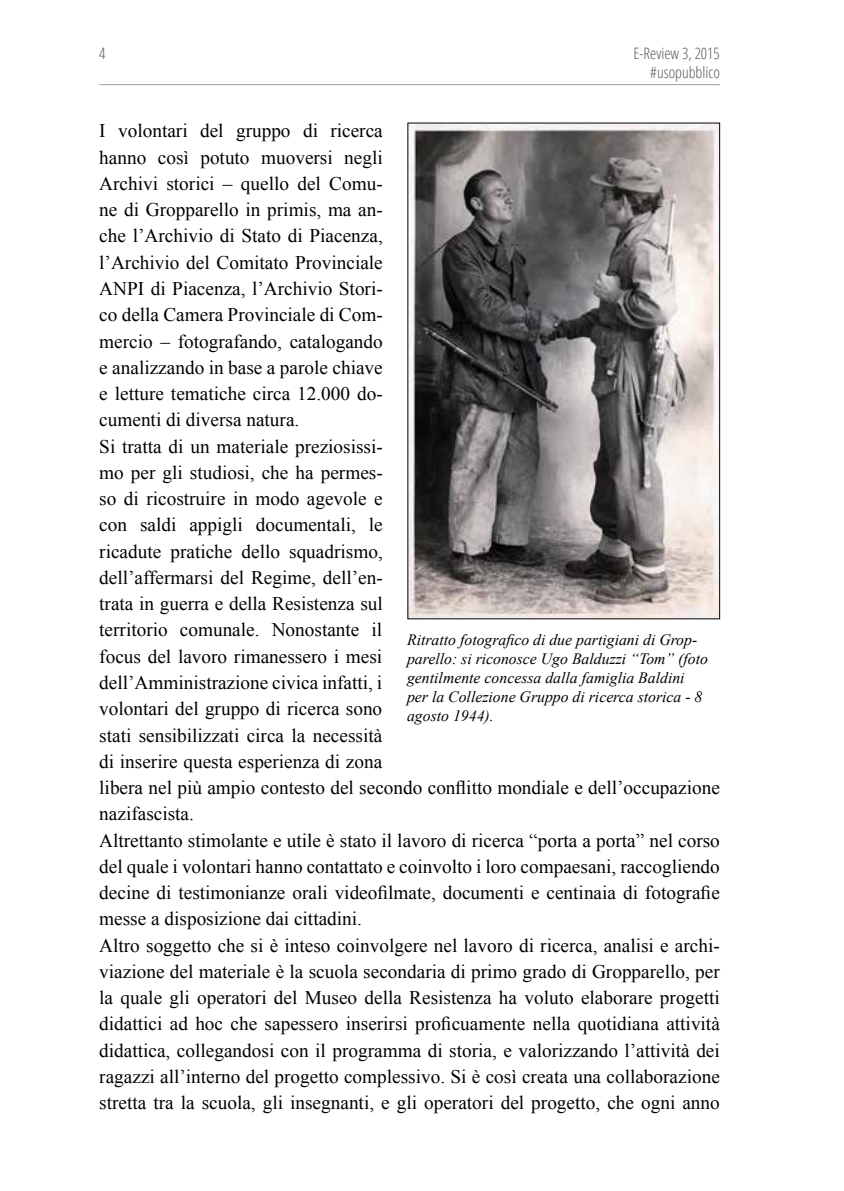
<style>
.page{position:relative;width:844px;height:1191px;background:#fff}
.page>*{position:absolute;margin:0;border:0;box-sizing:border-box;transform-origin:0 0}
.t1{font:19.25px/26.2px "Times New Roman";color:#000}
.t2{font:italic 15.75px/18.9px "Times New Roman";color:#000}
.t3{font:300 condensed 15.75px/18.9px "Open Sans";color:#58585a;text-align:right}
</style>
<div class="page">
<hr style="left:99px;top:84px;width:620px;height:1px;background:#9c9e9f">
<img style="left:409px;top:125px;width:308px;height:492px">
<p class="t3" style="left:99px;top:43px;width:8px">4</p>
<p class="t3" style="left:633px;top:43px;width:88px">E-Review 3, 2015 #usopubblico</p>
<p class="t1" style="left:99px;top:118px;width:622px">I volontari del gruppo di ricerca<br>hanno così potuto muoversi negli<br>Archivi storici – quello del Comu-<br>ne di Gropparello in primis, ma an-<br>che l’Archivio di Stato di Piacenza,<br>l’Archivio del Comitato Provinciale<br>ANPI di Piacenza, l’Archivio Stori-<br>co della Camera Provinciale di Com-<br>mercio – fotografando, catalogando<br>e analizzando in base a parole chiave<br>e letture tematiche circa 12.000 do-<br>cumenti di diversa natura.<br>Si tratta di un materiale preziosissi-<br>mo per gli studiosi, che ha permes-<br>so di ricostruire in modo agevole e<br>con saldi appigli documentali, le<br>ricadute pratiche dello squadrismo,<br>dell’affermarsi del Regime, dell’en-<br>trata in guerra e della Resistenza sul<br>territorio comunale. Nonostante il<br>focus del lavoro rimanessero i mesi<br>dell’Amministrazione civica infatti, i<br>volontari del gruppo di ricerca sono<br>stati sensibilizzati circa la necessità<br>di inserire questa esperienza di zona<br>libera nel più ampio contesto del secondo conflitto mondiale e dell’occupazione nazifascista.<br>Altrettanto stimolante e utile è stato il lavoro di ricerca “porta a porta” nel corso del quale i volontari hanno contattato e coinvolto i loro compaesani, raccogliendo decine di testimonianze orali videofilmate, documenti e centinaia di fotografie messe a disposizione dai cittadini.<br>Altro soggetto che si è inteso coinvolgere nel lavoro di ricerca, analisi e archi&shy;viazione del materiale è la scuola secondaria di primo grado di Gropparello, per la quale gli operatori del Museo della Resistenza ha voluto elaborare progetti didattici ad hoc che sapessero inserirsi proficuamente nella quotidiana attività didattica, collegandosi con il programma di storia, e valorizzando l’attività dei ragazzi all’interno del progetto complessivo. Si è così creata una collaborazione stretta tra la scuola, gli insegnanti, e gli operatori del progetto, che ogni anno</p>
<p class="t2" style="left:407px;top:630px;width:302px">Ritratto fotografico di due partigiani di Grop&shy;parello: si riconosce Ugo Balduzzi “Tom” (foto gentilmente concessa dalla famiglia Baldini per la Collezione Gruppo di ricerca storica - 8 agosto 1944).</p>
</div>
